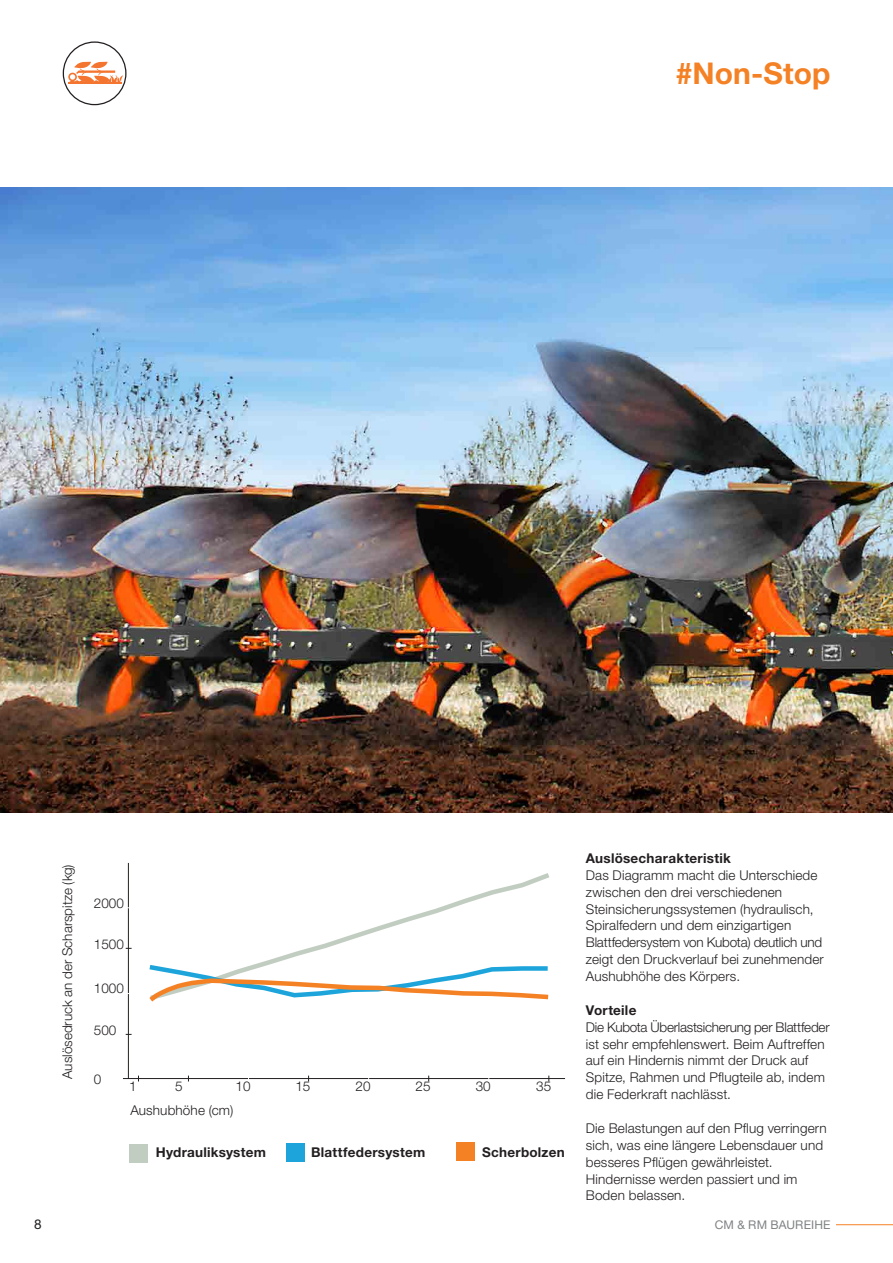
<style>
.page{position:relative;width:893px;height:1263px;background:#fff}
.page>*{position:absolute;margin:0;border:0;box-sizing:border-box;transform-origin:0 0}
.t1{font:700 30px "Helvetica Neue LT Std";letter-spacing:.005em;color:#f58125}
.t2{font:300 13.5px/16.8px "Helvetica Neue LT Std";letter-spacing:.01em;color:#231f20}
.t3{font:700 13.5px "Helvetica Neue LT Std";letter-spacing:.02em;color:#231f20}
.t4{font:13.5px "Helvetica Neue LT Std";color:#231f20}
.t5{font:12px "Helvetica Neue LT Std";letter-spacing:.01em;color:#808285}
</style>
<div class="page">
<hr style="left:836px;top:1224px;width:57px;height:1px;background:#f58125">
<img style="left:0;top:188px;width:893px;height:624px">
<div style="left:129px;top:1144px;width:18px;height:18px;background:#c2cdc1"></div>
<div style="left:457px;top:1143px;width:18px;height:18px;background:#f58125"></div>
<div style="left:287px;top:1143px;width:18px;height:18px;background:#1da5db"></div>
<hr style="left:128px;top:863px;width:1px;height:216px;background:#231f20">
<hr style="left:123px;top:1078px;width:442px;height:1px;background:#231f20">
<svg style="left:263px;top:873px;width:286px;height:89px"></svg>
<svg style="left:149px;top:962px;width:400px;height:40px"></svg>
<svg style="left:63px;top:41px;width:63px;height:64px"></svg>
<h1 class="t1" style="left:676px;top:55px;width:156px">#Non-Stop</h1>
<p class="t2" style="left:59px;top:1079px;width:216px;rotate:-90deg">Auslösedruck an der Scharspitze (kg)</p>
<p class="t2" style="left:94px;top:894px;width:32px">2000</p>
<p class="t2" style="left:94px;top:935px;width:32px">1500</p>
<p class="t2" style="left:94px;top:980px;width:32px">1000</p>
<p class="t2" style="left:94px;top:1021px;width:24px">500</p>
<p class="t2" style="left:94px;top:1070px;width:9px">0</p>
<p class="t2" style="left:129px;top:1078px;width:9px">1</p>
<p class="t2" style="left:175px;top:1078px;width:9px">5</p>
<p class="t2" style="left:235px;top:1078px;width:17px">10</p>
<p class="t2" style="left:295px;top:1078px;width:17px">15</p>
<p class="t2" style="left:356px;top:1078px;width:17px">20</p>
<p class="t2" style="left:415px;top:1078px;width:17px">25</p>
<p class="t2" style="left:476px;top:1078px;width:17px">30</p>
<p class="t2" style="left:536px;top:1078px;width:17px">35</p>
<p class="t2" style="left:130px;top:1101px;width:104px">Aushubhöhe (cm)</p>
<p class="t3" style="left:156px;top:1144px;width:112px">Hydrauliksystem</p>
<p class="t3" style="left:311px;top:1144px;width:116px">Blattfedersystem</p>
<p class="t3" style="left:482px;top:1144px;width:84px">Scherbolzen</p>
<p class="t3" style="left:586px;top:850px;width:147px">Auslösecharakteristik</p>
<p class="t2" style="left:586px;top:866px;width:240px">Das Diagramm macht die Unterschiede zwischen den drei verschiedenen Steinsicherungssystemen (hydraulisch, Spiralfedern und dem einzigartigen Blattfedersystem von Kubota) deutlich und zeigt den Druckverlauf bei zunehmender Aushubhöhe des Körpers.</p>
<p class="t3" style="left:586px;top:1002px;width:52px">Vorteile</p>
<p class="t2" style="left:586px;top:1018px;width:245px">Die Kubota Überlastsicherung per Blattfeder ist sehr empfehlenswert. Beim Auftreffen auf ein Hindernis nimmt der Druck auf Spitze, Rahmen und Pflugteile ab, indem die Federkraft nachlässt.</p>
<p class="t2" style="left:586px;top:1119px;width:242px">Die Belastungen auf den Pflug verringern sich, was eine längere Lebensdauer und besseres Pflügen gewährleistet.<br>Hindernisse werden passiert und im Boden belassen.</p>
<p class="t4" style="left:34px;top:1216px;width:9px">8</p>
<p class="t5" style="left:715px;top:1217px;width:117px">CM &amp; RM BAUREIHE</p>
</div>
